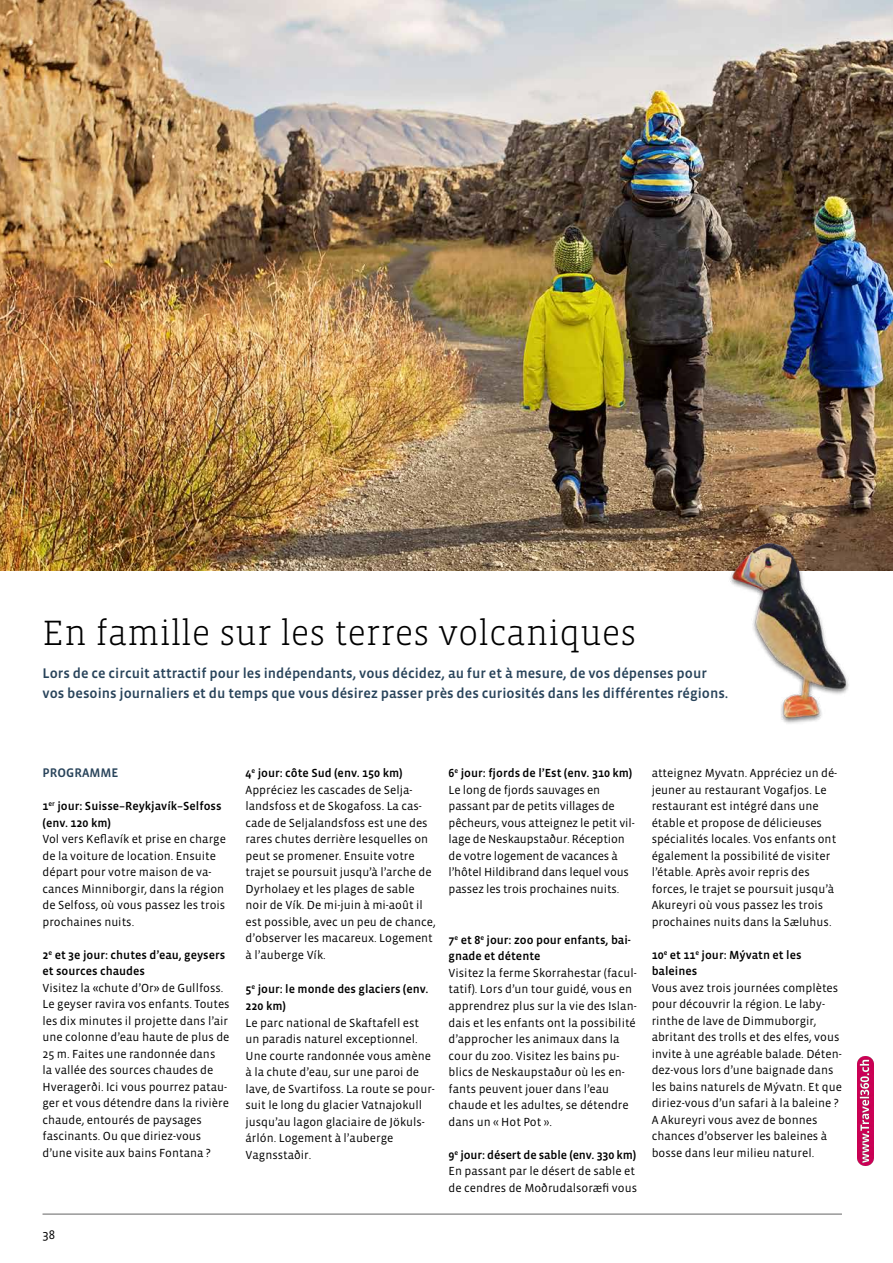
<style>
.page{position:relative;width:893px;height:1263px;background:#fff}
.page>*{position:absolute;margin:0;border:0;box-sizing:border-box;transform-origin:0 0}
.t1{font:300 36px "Vista Slab OT";color:#000}
.t2{font:500 14.25px/20.2px "Vista Sans OT";color:#28435a}
.t3{font:500 12.75px "Vista Sans OT";color:#28435a}
.t4{font:12.75px "Vista Sans OT";color:#000}
.t5{font:12px/16.5px "Vista Sans OT";color:#000}
.t6{font:500 12px/16.5px "Vista Sans OT";color:#000}
.s1{font-weight:500}
.s2{font-family:"Vista Slab OT"}
.s3{color:#fff}
</style>
<div class="page">
<img style="left:0;top:0;width:893px;height:571px">
<img style="left:707px;top:538px;width:150px;height:186px">
<hr style="left:43px;top:1214px;width:799px;height:1px;background:#646363">
<img style="left:857px;top:1057px;width:16px;height:109px">
<h1 class="t1" style="left:43px;top:614px;width:595px">En famille sur les terres volcaniques</h1>
<p class="t2" style="left:43px;top:663px;width:687px">Lors de ce circuit attractif pour les indépendants, vous décidez, au fur et à mesure, de vos dépenses pour vos besoins journaliers et du temps que vous désirez passer près des curiosités dans les différentes régions.</p>
<p class="t3" style="left:43px;top:766px;width:78px">PROGRAMME</p>
<p class="t6" style="left:43px;top:798px;width:180px">1<sup>er</sup> jour: Suisse–Reykjavík–Selfoss (env. 120 km)</p>
<p class="t5" style="left:43px;top:831px;width:185px">Vol vers Keflavík et prise en charge de la voiture de location. Ensuite départ pour votre maison de va&shy;cances Minniborgir, dans la région de Selfoss, où vous passez les trois prochaines nuits.</p>
<p class="t5" style="left:43px;top:946px;width:189px"><span class="s1">2</span><sup>e</sup> <span class="s1">et 3e jour: chutes d’eau, geysers et sources chaudes<br></span>Visitez la <span class="s2">«</span>chute d’Or<span class="s2">»</span> de Gullfoss.<br>Le geyser ravira vos enfants. Toutes les dix minutes il projette dans l’air une colonne d’eau haute de plus de<br>25 m. Faites une randonnée dans<br>la vallée des sources chaudes de<br>Hveragerði. Ici vous pourrez patau&shy;ger et vous détendre dans la rivière chaude, entourés de paysages fascinants. Ou que diriez-vous d’une visite aux bains Fontana ?</p>
<p class="t4" style="left:43px;top:1228px;width:14px">38</p>
<p class="t5" style="left:246px;top:765px;width:192px"><span class="s1">4</span><sup>e</sup> <span class="s1">jour: côte Sud (env. 150 km)<br></span>Appréciez les cascades de Selja&shy;landsfoss et de Skogafoss. La cas&shy;cade de Seljalandsfoss est une des rares chutes derrière lesquelles on peut se promener. Ensuite votre trajet se poursuit jusqu’à l’arche de Dyrholaey et les plages de sable noir de Vík. De mi-juin à mi-août il est possible, avec un peu de chance, d’observer les macareux. Logement à l’auberge Vík. <span class="s3">Excursion</span> <span class="s3">✔ p. 45</span></p>
<p class="t6" style="left:246px;top:981px;width:184px">5<sup>e</sup> jour: le monde des glaciers (env.<br>220 km)</p>
<p class="t5" style="left:246px;top:1014px;width:191px">Le parc national de Skaftafell est un paradis naturel exceptionnel.<br>Une courte randonnée vous amène à la chute d’eau, sur une paroi de lave, de Svartifoss. La route se pour&shy;suit le long du glacier Vatnajokull jusqu’au lagon glaciaire de Jökuls&shy;árlón. Logement à l’auberge<br>Vagnsstaðir. <span class="s3">Excursion</span></p>
<p class="t5" style="left:449px;top:765px;width:188px"><span class="s1">6</span><sup>e</sup> <span class="s1">jour: fjords de l’Est (env. 310 km)<br></span>Le long de fjords sauvages en passant par de petits villages de pêcheurs, vous atteignez le petit vil&shy;lage de Neskaupstaður. Réception de votre logement de vacances à l’hôtel Hildibrand dans lequel vous passez les trois prochaines nuits.</p>
<p class="t6" style="left:449px;top:932px;width:184px">7<sup>e</sup> et 8<sup>e</sup> jour: zoo pour enfants, bai&shy;gnade et détente</p>
<p class="t5" style="left:449px;top:965px;width:190px">Visitez la ferme Skorrahestar (facul&shy;tatif). Lors d’un tour guidé, vous en apprendrez plus sur la vie des Islan&shy;dais et les enfants ont la possibilité d’approcher les animaux dans la cour du zoo. Visitez les bains pu&shy;blics de Neskaupstaður où les en&shy;fants peuvent jouer dans l’eau chaude et les adultes, se détendre dans un « Hot Pot ».</p>
<p class="t5" style="left:449px;top:1146px;width:190px"><span class="s1">9</span><sup>e</sup> <span class="s1">jour: désert de sable (env. 330 km)<br></span>En passant par le désert de sable et de cendres de Moðrudalsoræfi vous</p>
<p class="t5" style="left:652px;top:765px;width:187px">atteignez Myvatn. Appréciez un dé&shy;jeuner au restaurant Vogafjos. Le restaurant est intégré dans une étable et propose de délicieuses spécialités locales. Vos enfants ont également la possibilité de visiter l’étable. Après avoir repris des forces, le trajet se poursuit jusqu’à Akureyri où vous passez les trois prochaines nuits dans la Sæluhus.</p>
<p class="t6" style="left:652px;top:946px;width:151px">10<sup>e</sup> et 11<sup>e</sup> jour: Mývatn et les baleines</p>
<p class="t5" style="left:652px;top:979px;width:192px">Vous avez trois journées complètes pour découvrir la région. Le laby&shy;rinthe de lave de Dimmuborgir, abritant des trolls et des elfes, vous invite à une agréable balade. Déten&shy;dez-vous lors d’une baignade dans les bains naturels de Mývatn. Et que diriez-vous d’un safari à la baleine ?<br>A Akureyri vous avez de bonnes chances d’observer les baleines à bosse dans leur milieu naturel.</p>
</div>
